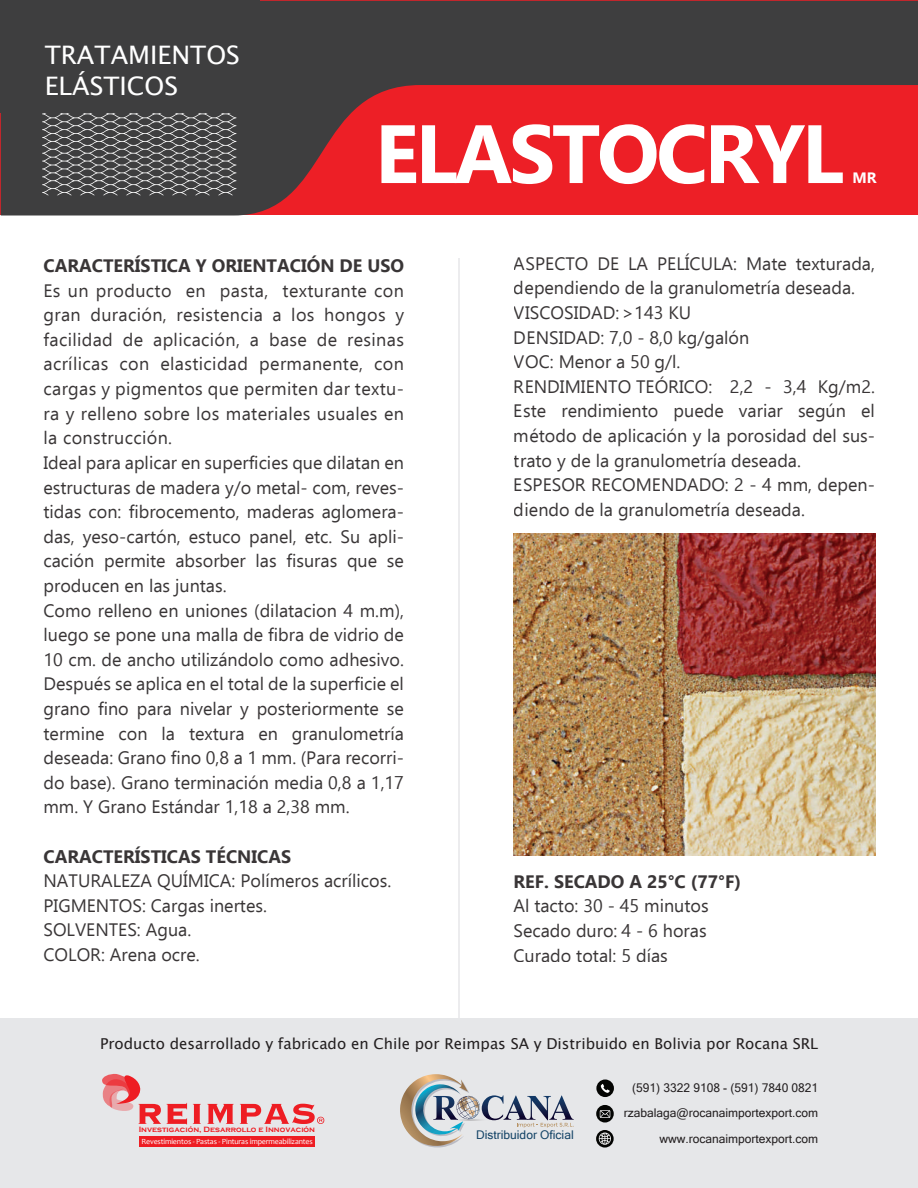
<style>
.page{position:relative;width:918px;height:1188px;background:#fff}
.page>*{position:absolute;margin:0;border:0;box-sizing:border-box;transform-origin:0 0}
.t1{font:700 82.5px "Ebrima";letter-spacing:-.04em;color:#fff}
.t2{font:25.5px/30.6px "Lucida Sans Unicode";color:#fff}
.t3{font:18px/24.6px "Ebrima";color:#231f20}
.t4{font:700 18px "Ebrima";color:#231f20}
.t5{font:15px "Lucida Sans Unicode";color:#231f20}
.t6{font:700 15px "Ebrima";color:#fff}
.t7{font:12px "Microsoft Sans Serif";color:#231f20}
.t8{font:12px "Microsoft Sans Serif";color:#144467}
.t9{font:7.95px "Candara";letter-spacing:-.02em;color:#fff}
.t10{font:700 7.8px "Copperplate Gothic";color:#ee1d23}
</style>
<div class="page">
<svg style="left:1px;top:1px;width:917px;height:215px;background:#972f33"></svg>
<svg style="left:42px;top:112px;width:194px;height:83px;background:#5f5f5f"></svg>
<div style="left:0;top:0;width:260px;height:112px;background:#3e3e3f"></div>
<div style="left:0;top:1018px;width:918px;height:170px;background:#e6e7e9"></div>
<hr style="left:458px;top:258px;width:2px;height:768px;background:#e6e7e9">
<svg style="left:596px;top:1105px;width:18px;height:18px"></svg>
<svg style="left:600px;top:1110px;width:10px;height:8px"></svg>
<div style="left:596px;top:1079px;width:18px;height:18px;background:#040503;border-radius:50%"></div>
<svg style="left:601px;top:1084px;width:9px;height:9px"></svg>
<svg style="left:596px;top:1130px;width:18px;height:18px"></svg>
<svg style="left:599px;top:1133px;width:12px;height:12px"></svg>
<img style="left:513px;top:534px;width:363px;height:322px">
<svg style="left:102px;top:1074px;width:222px;height:51px"></svg>
<div style="left:140px;top:1136px;width:175px;height:11px;background:#ee1d23"></div>
<svg style="left:400px;top:1074px;width:174px;height:74px"></svg>
<h2 class="t2" style="left:45px;top:40px;width:197px">TRATAMIENTOS<br>ELÁSTICOS</h2>
<h1 class="t1" style="left:375px;top:92px;width:471px">ELASTOCRYL</h1>
<p class="t6" style="left:852px;top:167px;width:26px">MR</p>
<p class="t3" style="left:514px;top:251px;width:363px">ASPECTO DE LA PELÍCULA: Mate texturada, dependiendo de la granulometría deseada.<br>VISCOSIDAD: &gt;143 KU<br>DENSIDAD: 7,0 - 8,0 kg/galón<br>VOC: Menor a 50 g/l.<br>RENDIMIENTO TEÓRICO: 2,2 - 3,4 Kg/m2.<br>Este rendimiento puede variar según el método de aplicación y la porosidad del sus&shy;trato y de la granulometría deseada.<br>ESPESOR RECOMENDADO: 2 - 4 mm, depen&shy;diendo de la granulometría deseada.</p>
<p class="t4" style="left:43px;top:252px;width:362px">CARACTERÍSTICA Y ORIENTACIÓN DE USO</p>
<p class="t3" style="left:43px;top:278px;width:362px">Es un producto en pasta, texturante con gran duración, resistencia a los hongos y facilidad de aplicación, a base de resinas acrílicas con elasticidad permanente, con cargas y pigmentos que permiten dar textu&shy;ra y relleno sobre los materiales usuales en la construcción.<br>Ideal para aplicar en superficies que dilatan en estructuras de madera y/o metal- com, reves&shy;tidas con: fibrocemento, maderas aglomera&shy;das, yeso-cartón, estuco panel, etc. Su apli&shy;cación permite absorber las fisuras que se producen en las juntas.<br>Como relleno en uniones (dilatacion 4 m.m), luego se pone una malla de fibra de vidrio de 10 cm. de ancho utilizándolo como adhesivo.<br>Después se aplica en el total de la superficie el grano fino para nivelar y posteriormente se termine con la textura en granulometría deseada: Grano fino 0,8 a 1 mm. (Para recorri&shy;do base). Grano terminación media 0,8 a 1,17 mm. Y Grano Estándar 1,18 a 2,38 mm.</p>
<p class="t4" style="left:43px;top:843px;width:249px">CARACTERÍSTICAS TÉCNICAS</p>
<p class="t3" style="left:43px;top:868px;width:349px">NATURALEZA QUÍMICA: Polímeros acrílicos.<br>PIGMENTOS: Cargas inertes.<br>SOLVENTES: Agua.<br>COLOR: Arena ocre.</p>
<p class="t4" style="left:513px;top:868px;width:229px">REF. SECADO A 25°C (77°F)</p>
<p class="t3" style="left:513px;top:893px;width:197px;text-align:justify">Al tacto: 30 - 45 minutos Secado duro: 4 - 6 horas Curado total: 5 días</p>
<p class="t5" style="left:100px;top:1032px;width:720px">Producto desarrollado y fabricado en Chile por Reimpas SA y Distribuido en Bolivia por Rocana SRL</p>
<p class="t7" style="left:632px;top:1080px;width:187px">(591) 3322 9108 - (591) 7840 0821</p>
<p class="t10" style="left:139px;top:1125px;width:178px">Investigación, Desarrollo e Innovación</p>
<p class="t9" style="left:141px;top:1136px;width:173px">Revestimientos - Pastas - Pinturas impermeabilizantes</p>
<p class="t8" style="left:476px;top:1127px;width:99px">Distribuidor Oficial</p>
<p class="t7" style="left:624px;top:1105px;width:196px">rzabalaga@rocanaimportexport.com</p>
<p class="t7" style="left:659px;top:1131px;width:160px">www.rocanaimportexport.com</p>
</div>
